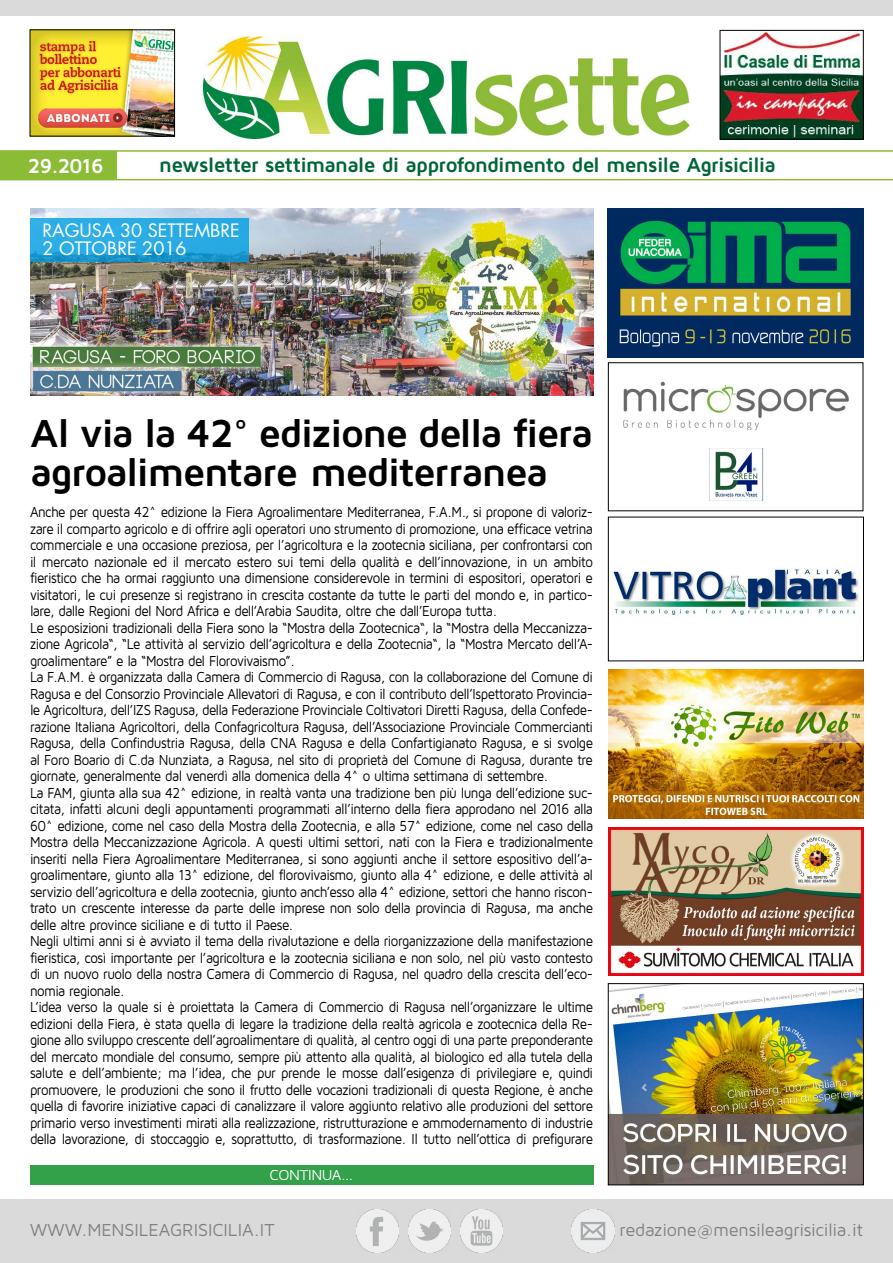
<style>
.page{position:relative;width:893px;height:1263px;background:#fff}
.page>*{position:absolute;margin:0;border:0;box-sizing:border-box;transform-origin:0 0}
.t1{font:700 40.5px/39px "Maven Pro";letter-spacing:-.04em;color:#000}
.t2{font:700 21px "Maven Pro";letter-spacing:-.04em;color:#006536}
.t3{font:700 21px "Maven Pro";letter-spacing:-.045em;color:#fff}
.t4{font:18px "Maven Pro";letter-spacing:-.01em;color:#818181}
.t5{font:18px/18px "Futura";color:#fff}
.t6{font:15px/16.5px "Maven Pro";letter-spacing:-.04em;color:#000;scale:.89 1}
.t7{font:15px "Maven Pro";letter-spacing:-.035em;color:#fff}
</style>
<div class="page">
<div style="left:0;top:1199px;width:893px;height:64px;background:#dadada"></div>
<img style="left:572px;top:1210px;width:42px;height:42px">
<img style="left:356px;top:1210px;width:43px;height:42px">
<img style="left:408px;top:1210px;width:43px;height:42px">
<img style="left:460px;top:1210px;width:43px;height:42px">
<div style="left:0;top:0;width:893px;height:15px;background:#dadada"></div>
<img style="left:204px;top:36px;width:485px;height:102px">
<hr style="left:0;top:150px;width:893px;height:2px;background:#8cbc36">
<hr style="left:0;top:179px;width:893px;height:1px;background:#8cbc36">
<div style="left:0;top:151px;width:116px;height:29px;background:#8cbc36"></div>
<img style="left:722px;top:32px;width:139px;height:105px">
<div style="left:720px;top:30px;width:143px;height:109px;border:1px solid #000"></div>
<img style="left:32px;top:32px;width:141px;height:102px">
<div style="left:30px;top:30px;width:145px;height:106px;border:1px solid #000"></div>
<img style="left:610px;top:985px;width:251px;height:198px">
<div style="left:608px;top:983px;width:255px;height:202px;border:1px solid #000"></div>
<img style="left:608px;top:670px;width:255px;height:148px">
<img style="left:608px;top:827px;width:255px;height:149px">
<img style="left:612px;top:566px;width:247px;height:52px">
<div style="left:608px;top:517px;width:256px;height:144px;border:1px solid #000"></div>
<img style="left:608px;top:209px;width:255px;height:148px">
<div style="left:608px;top:362px;width:255px;height:149px;border:1px solid #000"></div>
<img style="left:709px;top:448px;width:55px;height:52px">
<img style="left:623px;top:381px;width:226px;height:49px">
<img style="left:30px;top:209px;width:563px;height:187px">
<svg style="left:30px;top:218px;width:219px;height:43px;fill:#2aabe4"></svg>
<div style="left:30px;top:1166px;width:563px;height:19px;background:#32a14a"></div>
<h2 class="t3" style="left:28px;top:152px;width:77px">29.2016</h2>
<h2 class="t2" style="left:159px;top:152px;width:618px">newsletter settimanale di approfondimento del mensile Agrisicilia</h2>
<p class="t5" style="left:43px;top:221px;width:199px">RAGUSA 30 SETTEMBRE<br>2 OTTOBRE 2016</p>
<h1 class="t1" style="left:30px;top:412px;width:565px">Al via la 42° edizione della fiera agroalimentare mediterranea</h1>
<p class="t6" style="left:30px;top:503px;width:634px">Anche per questa 42^ edizione la Fiera Agroalimentare Mediterranea, F.A.M., si propone di valoriz&shy;zare il comparto agricolo e di offrire agli operatori uno strumento di promozione, una efficace vetrina commerciale e una occasione preziosa, per l’agricoltura e la zootecnia siciliana, per confrontarsi con il mercato nazionale ed il mercato estero sui temi della qualità e dell’innovazione, in un ambito fieristico che ha ormai raggiunto una dimensione considerevole in termini di espositori, operatori e visitatori, le cui presenze si registrano in crescita costante da tutte le parti del mondo e, in partico&shy;lare, dalle Regioni del Nord Africa e dell’Arabia Saudita, oltre che dall’Europa tutta.<br>Le esposizioni tradizionali della Fiera sono la “Mostra della Zootecnica“, la “Mostra della Meccanizza&shy;zione Agricola“, “Le attività al servizio dell’agricoltura e della Zootecnia“, la “Mostra Mercato dell’A&shy;groalimentare” e la “Mostra del Florovivaismo”.<br>La F.A.M. è organizzata dalla Camera di Commercio di Ragusa, con la collaborazione del Comune di Ragusa e del Consorzio Provinciale Allevatori di Ragusa, e con il contributo dell’Ispettorato Provincia&shy;le Agricoltura, dell’IZS Ragusa, della Federazione Provinciale Coltivatori Diretti Ragusa, della Confede&shy;razione Italiana Agricoltori, della Confagricoltura Ragusa, dell’Associazione Provinciale Commercianti Ragusa, della Confindustria Ragusa, della CNA Ragusa e della Confartigianato Ragusa, e si svolge al Foro Boario di C.da Nunziata, a Ragusa, nel sito di proprietà del Comune di Ragusa, durante tre giornate, generalmente dal venerdì alla domenica della 4^ o ultima settimana di settembre.<br>La FAM, giunta alla sua 42^ edizione, in realtà vanta una tradizione ben più lunga dell’edizione suc&shy;citata, infatti alcuni degli appuntamenti programmati all’interno della fiera approdano nel 2016 alla 60^ edizione, come nel caso della Mostra della Zootecnia, e alla 57^ edizione, come nel caso della Mostra della Meccanizzazione Agricola. A questi ultimi settori, nati con la Fiera e tradizionalmente inseriti nella Fiera Agroalimentare Mediterranea, si sono aggiunti anche il settore espositivo dell’a&shy;groalimentare, giunto alla 13^ edizione, del florovivaismo, giunto alla 4^ edizione, e delle attività al servizio dell’agricoltura e della zootecnia, giunto anch’esso alla 4^ edizione, settori che hanno riscon&shy;trato un crescente interesse da parte delle imprese non solo della provincia di Ragusa, ma anche delle altre province siciliane e di tutto il Paese.<br>Negli ultimi anni si è avviato il tema della rivalutazione e della riorganizzazione della manifestazione fieristica, così importante per l’agricoltura e la zootecnia siciliana e non solo, nel più vasto contesto di un nuovo ruolo della nostra Camera di Commercio di Ragusa, nel quadro della crescita dell’eco&shy;nomia regionale.<br>L’idea verso la quale si è proiettata la Camera di Commercio di Ragusa nell’organizzare le ultime edizioni della Fiera, è stata quella di legare la tradizione della realtà agricola e zootecnica della Re&shy;gione allo sviluppo crescente dell’agroalimentare di qualità, al centro oggi di una parte preponderante del mercato mondiale del consumo, sempre più attento alla qualità, al biologico ed alla tutela della salute e dell’ambiente; ma l’idea, che pur prende le mosse dall’esigenza di privilegiare e, quindi promuovere, le produzioni che sono il frutto delle vocazioni tradizionali di questa Regione, è anche quella di favorire iniziative capaci di canalizzare il valore aggiunto relativo alle produzioni del settore primario verso investimenti mirati alla realizzazione, ristrutturazione e ammodernamento di industrie della lavorazione, di stoccaggio e, soprattutto, di trasformazione. Il tutto nell’ottica di prefigurare</p>
<p class="t7" style="left:270px;top:1166px;width:85px">CONTINUA...</p>
<p class="t4" style="left:30px;top:1218px;width:246px">WWW.MENSILEAGRISICILIA.IT</p>
<p class="t4" style="left:619px;top:1218px;width:245px">redazione@mensileagrisicilia.it</p>
</div>
